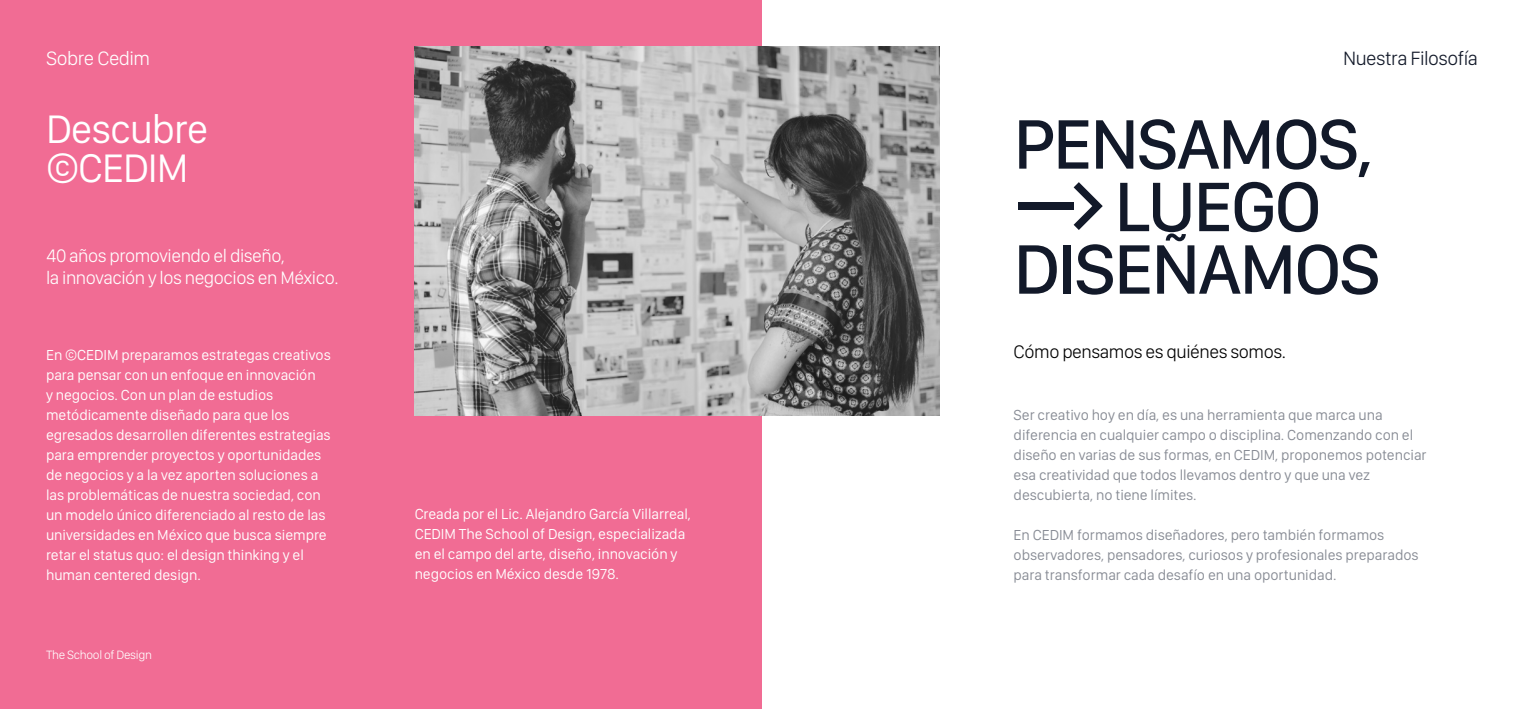
<style>
.page{position:relative;width:1524px;height:709px;background:#fff}
.page>*{position:absolute;margin:0;border:0;box-sizing:border-box;transform-origin:0 0}
.t1{font:500 72.5px/62.5px "San Francisco Display";letter-spacing:-.025em;color:#121929;text-align:center}
.t2{font:41.25px/38.8px "San Francisco Display";letter-spacing:-.025em;color:#fff}
.t3{font:300 20px "San Francisco Display";letter-spacing:-.025em;color:#121929}
.t4{font:300 20px "San Francisco Display";letter-spacing:-.025em;color:#fff}
.t5{font:300 18.75px/22.5px "San Francisco Display";letter-spacing:-.025em;color:#fff}
.t6{font:300 18.75px "San Francisco Display";letter-spacing:-.025em;color:#000}
.t7{font:15px/20px "San Francisco Display";letter-spacing:-.005em;color:#fff}
.t8{font:15px/20px "San Francisco Display";letter-spacing:-.005em;color:#888c95}
.t9{font:300 12.5px "San Francisco Display";letter-spacing:-.025em;color:#fff}
</style>
<div class="page">
<div style="left:0;top:0;width:762px;height:709px;background:#f16c94"></div>
<img style="left:415px;top:46px;width:524px;height:370px">
<div style="left:1018px;top:202px;width:56px;height:8px;background:#121929"></div>
<svg style="left:1073px;top:182px;width:29px;height:48px"></svg>
<h3 class="t4" style="left:46px;top:46px;width:106px">Sobre Cedim</h3>
<h2 class="t2" style="left:46px;top:113px;width:164px">Descubre ©CEDIM</h2>
<p class="t5" style="left:46px;top:246px;width:294px">40 años promoviendo el diseño,<br>la innovación y los negocios en México.</p>
<p class="t7" style="left:46px;top:346px;width:286px">En ©CEDIM preparamos estrategas creativos para pensar con un enfoque en innovación<br>y negocios. Con un plan de estudios metódicamente diseñado para que los egresados desarrollen diferentes estrategias para emprender proyectos y oportunidades de negocios y a la vez aporten soluciones a las problemáticas de nuestra sociedad, con un modelo único diferenciado al resto de las universidades en México que busca siempre retar el status quo: el design thinking y el human centered design.</p>
<p class="t9" style="left:46px;top:647px;width:107px">The School of Design</p>
<p class="t7" style="left:415px;top:505px;width:278px">Creada por el Lic. Alejandro García Villarreal, CEDIM The School of Design, especializada en el campo del arte, diseño, innovación y negocios en México desde 1978.</p>
<h3 class="t3" style="left:1343px;top:46px;width:136px">Nuestra Filosofía</h3>
<h1 class="t1" style="left:1013px;top:119px;width:369px">PENSAMOS,<br>LUEGO<br>DISEÑAMOS</h1>
<p class="t6" style="left:1013px;top:340px;width:274px">Cómo pensamos es quiénes somos.</p>
<p class="t8" style="left:1013px;top:406px;width:414px">Ser creativo hoy en día, es una herramienta que marca una diferencia en cualquier campo o disciplina. Comenzando con el diseño en varias de sus formas, en CEDIM, proponemos potenciar esa creatividad que todos llevamos dentro y que una vez descubierta, no tiene límites.</p>
<p class="t8" style="left:1013px;top:526px;width:406px">En CEDIM formamos diseñadores, pero también formamos observadores, pensadores, curiosos y profesionales preparados para transformar cada desafío en una oportunidad.</p>
</div>
